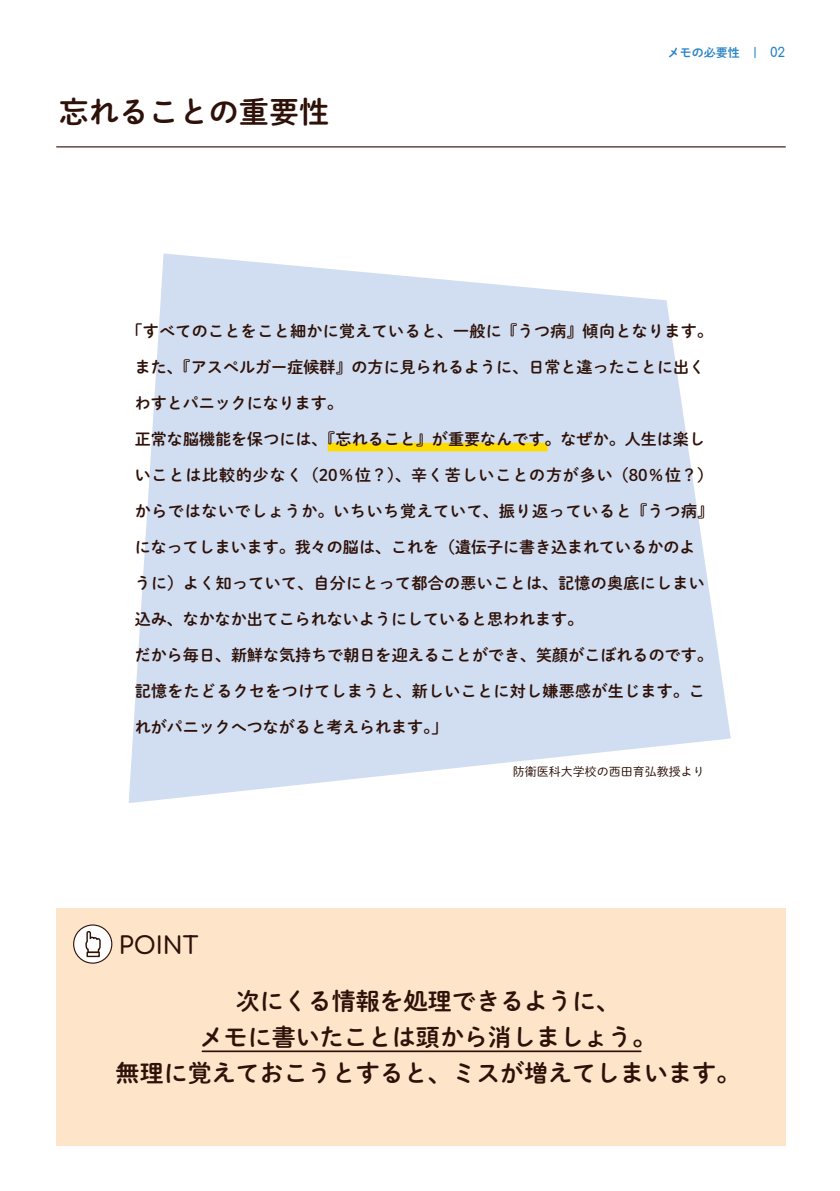
<style>
.page{position:relative;width:840px;height:1191px;background:#fff}
.page>*{position:absolute;margin:0;border:0;box-sizing:border-box;transform-origin:0 0}
.t1{font:30px "P Shuei M Go Std B";color:#2e1108}
.t2{font:24px/36px "P Shuei M Go Std B";color:#2e1108;text-align:center}
.t3{font:600 24px "Comfortaa";color:#2e1108}
.t4{font:16px "P Shuei M Go Std B";letter-spacing:.005em;color:#2e1108}
.t5{font:16px "P Shuei M Go Std B";letter-spacing:.055em;color:#2e1108}
.t6{font:16px "P Shuei M Go Std B";letter-spacing:.04em;color:#2e1108}
.t7{font:12px "P Shuei M Go Std L";color:#2e1108}
.t8{font:12px "P Shuei M Go Std B";color:#2783c5}
.s1{font-family:"Comfortaa";font-weight:600;font-size:13.2px}
</style>
<div class="page">
<svg style="left:129px;top:253px;width:601px;height:550px;fill:#d1def1"></svg>
<div style="left:327px;top:443px;width:220px;height:8px;background:#ffdc01"></div>
<hr style="left:57px;top:146px;width:728px;height:1px;background:#2e1108">
<div style="left:57px;top:908px;width:728px;height:237px;background:#fee5ca"></div>
<div style="left:74px;top:925px;width:38px;height:38px;background:#fff;border-radius:50%"></div>
<div style="left:73px;top:924px;width:39px;height:39px;border:1px solid #2e1108;border-radius:50%"></div>
<hr style="left:202px;top:1050px;width:438px;height:2px;background:#2e1108">
<div style="left:86px;top:951px;width:14px;height:6px;border:1px solid #2e1108"></div>
<svg style="left:85px;top:930px;width:16px;height:23px"></svg>
<h1 class="t1" style="left:59px;top:90px;width:271px">忘れることの重要性</h1>
<p class="t8" style="left:667px;top:43px;width:119px">メモの必要性　|　<span class="s1">02</span></p>
<p class="t4" style="left:127px;top:319px;width:587px">「すべてのことをこと細かに覚えていると、一般に『うつ病』傾向となります。</p>
<p class="t4" style="left:135px;top:355px;width:571px">また、『アスペルガー症候群』の方に見られるように、日常と違ったことに出く</p>
<p class="t4" style="left:135px;top:391px;width:209px">わすとパニックになります。</p>
<p class="t4" style="left:135px;top:427px;width:571px">正常な脳機能を保つには、『忘れること』が重要なんです。なぜか。人生は楽し</p>
<p class="t5" style="left:135px;top:463px;width:579px">いことは比較的少なく（20％位？）、辛く苦しいことの方が多い（80％位？）</p>
<p class="t6" style="left:135px;top:499px;width:579px">からではないでしょうか。いちいち覚えていて、振り返っていると『うつ病』</p>
<p class="t4" style="left:135px;top:535px;width:562px">になってしまいます。我々の脳は、これを（遺伝子に書き込まれているかのよ</p>
<p class="t4" style="left:135px;top:571px;width:571px">うに）よく知っていて、自分にとって都合の悪いことは、記憶の奥底にしまい</p>
<p class="t4" style="left:135px;top:607px;width:450px">込み、なかなか出てこられないようにしていると思われます。</p>
<p class="t4" style="left:135px;top:643px;width:579px">だから毎日、新鮮な気持ちで朝日を迎えることができ、笑顔がこぼれるのです。</p>
<p class="t4" style="left:135px;top:679px;width:571px">記憶をたどるクセをつけてしまうと、新しいことに対し嫌悪感が生じます。こ</p>
<p class="t4" style="left:135px;top:715px;width:313px">れがパニックへつながると考えられます。」</p>
<p class="t7" style="left:512px;top:762px;width:193px">防衛医科大学校の西田育弘教授より</p>
<h2 class="t3" style="left:119px;top:932px;width:81px">POINT</h2>
<h2 class="t2" style="left:116px;top:982px;width:626px">次にくる情報を処理できるように、<br>メモに書いたことは頭から消しましょう。<br>無理に覚えておこうとすると、ミスが増えてしまいます。</h2>
</div>
